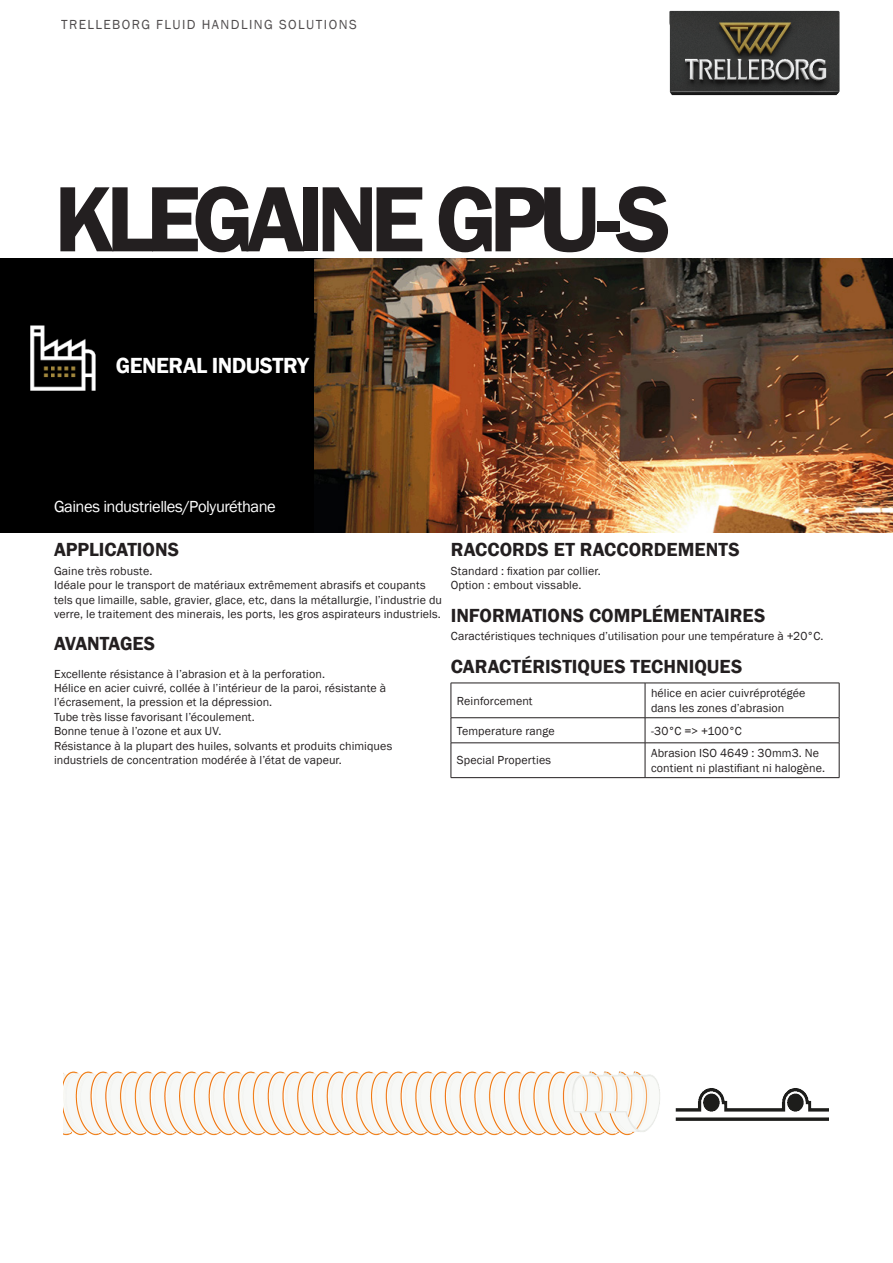
<style>
.page{position:relative;width:893px;height:1263px;background:#fff}
.page>*{position:absolute;margin:0;border:0;box-sizing:border-box;transform-origin:0 0}
._002_PRODUCT_NAME_1{font:600 96px "Franklin Gothic";letter-spacing:-.085em;color:#231f20}
._004_MARKET_SEGMENT{font:600 22.5px "Franklin Gothic";letter-spacing:-.025em;color:#fff}
.Title_Bold{font:600 19.5px "Franklin Gothic";color:#231f20}
._005_APPLICATION{font:16.5px "Franklin Gothic";letter-spacing:-.03em;color:#fff}
.t1{font:13.5px "Franklin Gothic";letter-spacing:.105em;color:#231f20}
.Text_8_PT{font:12px/14.4px "Franklin Gothic";letter-spacing:.01em;color:#231f20}
._006_TITRE{font:12px/14.4px "Franklin Gothic";letter-spacing:.01em;color:#231f20}
.TableBody{font:12px/14.4px "Franklin Gothic";letter-spacing:.01em;color:#231f20}
</style>
<div class="page">
<img style="left:669px;top:10px;width:171px;height:86px">
<div style="left:0;top:258px;width:315px;height:275px;background:#000"></div>
<img style="left:315px;top:258px;width:578px;height:275px">
<hr style="left:451px;top:683px;width:194px;height:1px;background:#231f20">
<hr style="left:451px;top:683px;width:1px;height:34px;background:#231f20">
<hr style="left:645px;top:683px;width:194px;height:1px;background:#231f20">
<hr style="left:645px;top:683px;width:1px;height:34px;background:#231f20">
<hr style="left:839px;top:683px;width:1px;height:34px;background:#231f20">
<hr style="left:451px;top:717px;width:194px;height:1px;background:#231f20">
<svg style="left:451px;top:718px;width:1px;height:24px"></svg>
<hr style="left:645px;top:717px;width:194px;height:1px;background:#231f20">
<svg style="left:645px;top:718px;width:1px;height:24px"></svg>
<svg style="left:839px;top:718px;width:1px;height:25px"></svg>
<hr style="left:451px;top:742px;width:194px;height:1px;background:#231f20">
<hr style="left:451px;top:743px;width:1px;height:34px;background:#231f20">
<hr style="left:645px;top:742px;width:194px;height:1px;background:#231f20">
<hr style="left:645px;top:743px;width:1px;height:34px;background:#231f20">
<hr style="left:839px;top:743px;width:1px;height:34px;background:#231f20">
<hr style="left:451px;top:777px;width:194px;height:1px;background:#231f20">
<hr style="left:645px;top:777px;width:194px;height:1px;background:#231f20">
<img style="left:64px;top:1072px;width:765px;height:64px">
<p class="t1" style="left:61px;top:16px;width:297px">TRELLEBORG FLUID HANDLING SOLUTIONS</p>
<p class="_002_PRODUCT_NAME_1" style="left:54px;top:160px;width:619px">KLEGAINE GPU-S</p>
<p class="_004_MARKET_SEGMENT" style="left:116px;top:351px;width:194px">GENERAL INDUSTRY</p>
<p class="_005_APPLICATION" style="left:54px;top:496px;width:223px">Gaines industrielles/Polyuréthane</p>
<p class="Title_Bold" style="left:54px;top:538px;width:127px">APPLICATIONS</p>
<p class="Text_8_PT" style="left:54px;top:564px;width:389px">Gaine très robuste.<br>Idéale pour le transport de matériaux extrêmement abrasifs et coupants tels que limaille, sable, gravier, glace, etc, dans la métallurgie, l’industrie du verre, le traitement des minerais, les ports, les gros aspirateurs industriels.</p>
<p class="Title_Bold" style="left:54px;top:632px;width:103px">AVANTAGES</p>
<p class="_006_TITRE" style="left:54px;top:667px;width:340px">Excellente résistance à l’abrasion et à la perforation.<br>Hélice en acier cuivré, collée à l’intérieur de la paroi, résistante à l’écrasement, la pression et la dépression.<br>Tube très lisse favorisant l’écoulement.<br>Bonne tenue à l’ozone et aux UV.<br>Résistance à la plupart des huiles, solvants et produits chimiques industriels de concentration modérée à l’état de vapeur.</p>
<p class="Title_Bold" style="left:451px;top:538px;width:290px">RACCORDS ET RACCORDEMENTS</p>
<p class="Text_8_PT" style="left:451px;top:564px;width:152px">Standard : fixation par collier.<br>Option : embout vissable.</p>
<p class="Title_Bold" style="left:451px;top:603px;width:316px">INFORMATIONS COMPLÉMENTAIRES</p>
<p class="Text_8_PT" style="left:451px;top:629px;width:374px">Caractéristiques techniques d’utilisation pour une température à +20°C.</p>
<p class="Title_Bold" style="left:451px;top:654px;width:293px">CARACTÉRISTIQUES TECHNIQUES</p>
<p class="TableBody" style="left:457px;top:694px;width:77px">Reinforcement</p>
<p class="TableBody" style="left:651px;top:686px;width:156px">hélice en acier cuivréprotégée dans les zones d’abrasion</p>
<p class="TableBody" style="left:457px;top:723px;width:99px">Temperature range</p>
<p class="TableBody" style="left:651px;top:723px;width:92px">-30°C =&gt; +100°C</p>
<p class="TableBody" style="left:457px;top:753px;width:96px">Special Properties</p>
<p class="TableBody" style="left:651px;top:746px;width:176px">Abrasion ISO 4649 : 30mm3. Ne contient ni plastifiant ni halogène.</p>
</div>
